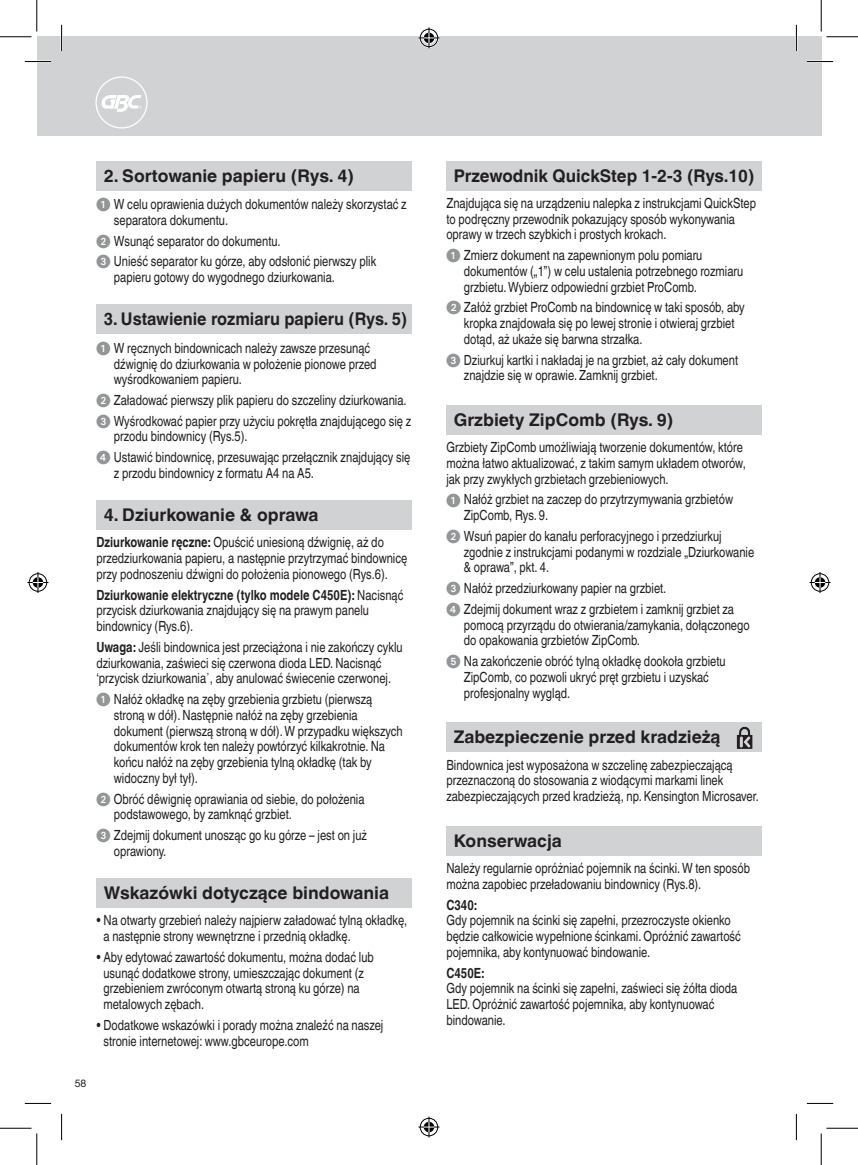
<style>
.page{position:relative;width:858px;height:1165px;background:#fff}
.page>*{position:absolute;margin:0;border:0;box-sizing:border-box;transform-origin:0 0}
.t1{font:700 17.5px "Helvetica Linotype";color:#231f20}
.t2{font:700 17.5px "Helvetica Linotype";color:#231f20;scale:.93 1}
.t3{font:14px/15.8px "Helvetica Linotype";color:#231f20;scale:.8 1}
.t4{font:700 14px "Helvetica Linotype";color:#231f20;scale:.8 1}
.t5{font:10.5px "Helvetica Neue";color:#231f20}
.s1{font-family:"European Pi One";color:#939598}
.s2{font-weight:700}
</style>
<div class="page">
<div style="left:37px;top:37px;width:784px;height:99px;background:#d1d2d4"></div>
<svg style="left:95px;top:76px;width:52px;height:53px"></svg>
<div style="left:96px;top:500px;width:315px;height:30px;background:#d1d2d4"></div>
<div style="left:96px;top:878px;width:315px;height:30px;background:#d1d2d4"></div>
<div style="left:96px;top:161px;width:315px;height:30px;background:#d1d2d4"></div>
<div style="left:96px;top:304px;width:315px;height:30px;background:#d1d2d4"></div>
<div style="left:446px;top:826px;width:315px;height:30px;background:#d1d2d4"></div>
<div style="left:446px;top:722px;width:315px;height:30px;background:#d1d2d4"></div>
<img style="left:736px;top:727px;width:16px;height:22px">
<div style="left:446px;top:405px;width:315px;height:30px;background:#d1d2d4"></div>
<div style="left:446px;top:161px;width:315px;height:30px;background:#d1d2d4"></div>
<hr style="left:25px;top:60px;width:26px;height:3px;background:#fff">
<hr style="left:806px;top:60px;width:26px;height:3px;background:#fff">
<hr style="left:60px;top:25px;width:3px;height:26px;background:#fff">
<hr style="left:795px;top:25px;width:2px;height:26px;background:#fff">
<svg style="left:25px;top:61px;width:26px;height:1px"></svg>
<svg style="left:806px;top:61px;width:26px;height:1px"></svg>
<svg style="left:25px;top:1103px;width:26px;height:1px"></svg>
<svg style="left:806px;top:1103px;width:26px;height:1px"></svg>
<svg style="left:61px;top:25px;width:1px;height:26px"></svg>
<svg style="left:61px;top:1114px;width:1px;height:26px"></svg>
<svg style="left:795px;top:25px;width:1px;height:26px"></svg>
<svg style="left:795px;top:1114px;width:1px;height:26px"></svg>
<hr style="left:0;top:36px;width:32px;height:1px;background:#000">
<hr style="left:826px;top:36px;width:31px;height:1px;background:#000">
<hr style="left:0;top:1128px;width:32px;height:1px;background:#000">
<hr style="left:826px;top:1128px;width:31px;height:1px;background:#000">
<hr style="left:36px;top:0;width:1px;height:32px;background:#000">
<hr style="left:36px;top:1133px;width:1px;height:32px;background:#000">
<hr style="left:820px;top:0;width:1px;height:32px;background:#000">
<hr style="left:820px;top:1133px;width:1px;height:32px;background:#000">
<svg style="left:418px;top:27px;width:21px;height:21px"></svg>
<svg style="left:418px;top:1116px;width:21px;height:21px"></svg>
<svg style="left:27px;top:572px;width:21px;height:21px"></svg>
<svg style="left:809px;top:572px;width:21px;height:21px"></svg>
<p class="t1" style="left:104px;top:165px;width:252px">2. Sortowanie papieru (Rys. 4)</p>
<p class="t3" style="left:114px;top:196px;width:367px;text-indent:-17px"><span class="s1">1</span> W celu oprawienia dużych dokumentów należy skorzystać z separatora dokumentu.</p>
<p class="t3" style="left:96px;top:230px;width:351px;line-height:20.7px"><span class="s1">2</span> Wsunąć separator do dokumentu.<br><span class="s1">3</span> Unieść separator ku górze, aby odsłonić pierwszy plik</p>
<p class="t3" style="left:114px;top:269px;width:278px">papieru gotowy do wygodnego dziurkowania.</p>
<p class="t2" style="left:104px;top:309px;width:328px">3. Ustawienie rozmiaru papieru (Rys. 5)</p>
<p class="t3" style="left:114px;top:340px;width:330px;text-indent:-17px"><span class="s1">1</span> W ręcznych bindownicach należy zawsze przesunąć dźwignię do dziurkowania w położenie pionowe przed wyśrodkowaniem papieru.</p>
<p class="t3" style="left:96px;top:390px;width:395px;line-height:20.7px"><span class="s1">2</span> Załadować pierwszy plik papieru do szczeliny dziurkowania.<br><span class="s1">3</span> Wyśrodkować papier przy użyciu pokrętła znajdującego się z</p>
<p class="t3" style="left:96px;top:426px;width:394px;line-height:20.7px;text-indent:17px">przodu bindownicy (Rys.5).<br><span class="s1">4</span> Ustawić bindownicę, przesuwając przełącznik znajdujący się</p>
<p class="t3" style="left:114px;top:465px;width:252px">z przodu bindownicy z formatu A4 na A5.</p>
<p class="t1" style="left:104px;top:505px;width:216px">4. Dziurkowanie &amp; oprawa</p>
<p class="t3" style="left:96px;top:535px;width:390px"><span class="s2">Dziurkowanie ręczne:</span> Opuścić uniesioną dźwignię, aż do przedziurkowania papieru, a następnie przytrzymać bindownicę przy podnoszeniu dźwigni do położenia pionowego (Rys.6).</p>
<p class="t3" style="left:96px;top:587px;width:385px"><span class="s2">Dziurkowanie elektryczne (tylko modele C450E):</span> Nacisnąć przycisk dziurkowania znajdujący się na prawym panelu bindownicy (Rys.6).</p>
<p class="t3" style="left:96px;top:639px;width:384px"><span class="s2">Uwaga:</span> Jeśli bindownica jest przeciążona i nie zakończy cyklu dziurkowania, zaświeci się czerwona dioda LED. Nacisnąć ‘przycisk dziurkowaniaʼ, aby anulować świecenie czerwonej.</p>
<p class="t3" style="left:114px;top:691px;width:362px;text-indent:-17px"><span class="s1">1</span> Nałóż okładkę na zęby grzebienia grzbietu (pierwszą stroną w dół). Następnie nałóż na zęby grzebienia dokument (pierwszą stroną w dół). W przypadku większych dokumentów krok ten należy powtórzyć kilkakrotnie. Na końcu nałóż na zęby grzebienia tylną okładkę (tak by widoczny był tył).</p>
<p class="t3" style="left:114px;top:791px;width:315px;text-indent:-17px"><span class="s1">2</span> Obróć dêwignię oprawiania od siebie, do położenia podstawowego, by zamknąć grzbiet.</p>
<p class="t3" style="left:114px;top:827px;width:318px;text-indent:-17px"><span class="s1">3</span> Zdejmij dokument unosząc go ku górze – jest on już oprawiony.</p>
<p class="t1" style="left:104px;top:883px;width:287px">Wskazówki dotyczące bindowania</p>
<p class="t3" style="left:103px;top:913px;width:381px;text-indent:-7px">• Na otwarty grzebień należy najpierw załadować tylną okładkę, a następnie strony wewnętrzne i przednią okładkę.</p>
<p class="t3" style="left:103px;top:949px;width:339px;text-indent:-7px">• Aby edytować zawartość dokumentu, można dodać lub usunąć dodatkowe strony, umieszczając dokument (z grzebieniem zwróconym otwartą stroną ku górze) na metalowych zębach.</p>
<p class="t3" style="left:103px;top:1017px;width:351px;text-indent:-7px">• Dodatkowe wskazówki i porady można znaleźć na naszej stronie internetowej: www.gbceurope.com</p>
<p class="t5" style="left:75px;top:1077px;width:13px">58</p>
<p class="t1" style="left:453px;top:166px;width:302px">Przewodnik QuickStep 1-2-3 (Rys.10)</p>
<p class="t3" style="left:446px;top:195px;width:388px">Znajdująca się na urządzeniu nalepka z instrukcjami QuickStep to podręczny przewodnik pokazujący sposób wykonywania oprawy w trzech szybkich i prostych krokach.</p>
<p class="t3" style="left:463px;top:247px;width:350px;text-indent:-17px"><span class="s1">1</span> Zmierz dokument na zapewnionym polu pomiaru dokumentów („1”) w celu ustalenia potrzebnego rozmiaru grzbietu. Wybierz odpowiedni grzbiet ProComb.</p>
<p class="t3" style="left:464px;top:300px;width:352px;text-indent:-18px"><span class="s1">2</span> Załóż grzbiet ProComb na bindownicę w taki sposób, aby kropka znajdowała się po lewej stronie i otwieraj grzbiet dotąd, aż ukaże się barwna strzałka.</p>
<p class="t3" style="left:463px;top:352px;width:344px;text-indent:-17px"><span class="s1">3</span> Dziurkuj kartki i nakładaj je na grzbiet, aż cały dokument znajdzie się w oprawie. Zamknij grzbiet.</p>
<p class="t1" style="left:453px;top:410px;width:221px">Grzbiety ZipComb (Rys. 9)</p>
<p class="t3" style="left:446px;top:439px;width:376px">Grzbiety ZipComb umożliwiają tworzenie dokumentów, które można łatwo aktualizować, z takim samym układem otworów, jak przy zwykłych grzbietach grzebieniowych.</p>
<p class="t3" style="left:463px;top:492px;width:338px;text-indent:-17px"><span class="s1">1</span> Nałóż grzbiet na zaczep do przytrzymywania grzbietów<br>ZipComb, Rys. 9.</p>
<p class="t3" style="left:463px;top:528px;width:364px;text-indent:-17px"><span class="s1">2</span> Wsuń papier do kanału perforacyjnego i przedziurkuj zgodnie z instrukcjami podanymi w rozdziale „Dziurkowanie &amp; oprawa”, pkt. 4.</p>
<p class="t3" style="left:446px;top:578px;width:361px;line-height:20.7px"><span class="s1">3</span> Nałóż przedziurkowany papier na grzbiet.<br><span class="s1">4</span> Zdejmij dokument wraz z grzbietem i zamknij grzbiet za</p>
<p class="t3" style="left:463px;top:617px;width:358px">pomocą przyrządu do otwierania/zamykania, dołączonego do opakowania grzbietów ZipComb.</p>
<p class="t3" style="left:463px;top:653px;width:329px;text-indent:-17px"><span class="s1">5</span> Na zakończenie obróć tylną okładkę dookoła grzbietu<br>ZipComb, co pozwoli ukryć pręt grzbietu i uzyskać profesjonalny wygląd.</p>
<p class="t1" style="left:453px;top:727px;width:268px">Zabezpieczenie przed kradzieżą</p>
<p class="t3" style="left:446px;top:757px;width:392px">Bindownica jest wyposażona w szczelinę zabezpieczającą przeznaczoną do stosowania z wiodącymi markami linek zabezpieczających przed kradzieżą, np. Kensington Microsaver.</p>
<p class="t1" style="left:453px;top:830px;width:110px">Konserwacja</p>
<p class="t3" style="left:446px;top:860px;width:381px">Należy regularnie opróżniać pojemnik na ścinki. W ten sposób można zapobiec przeładowaniu bindownicy (Rys.8).</p>
<p class="t4" style="left:446px;top:897px;width:40px">C340:</p>
<p class="t3" style="left:446px;top:913px;width:369px">Gdy pojemnik na ścinki się zapełni, przezroczyste okienko będzie całkowicie wypełnione ścinkami. Opróżnić zawartość pojemnika, aby kontynuować bindowanie.</p>
<p class="t4" style="left:446px;top:964px;width:49px">C450E:</p>
<p class="t3" style="left:446px;top:981px;width:365px">Gdy pojemnik na ścinki się zapełni, zaświeci się żółta dioda<br>LED. Opróżnić zawartość pojemnika, aby kontynuować bindowanie.</p>
</div>
